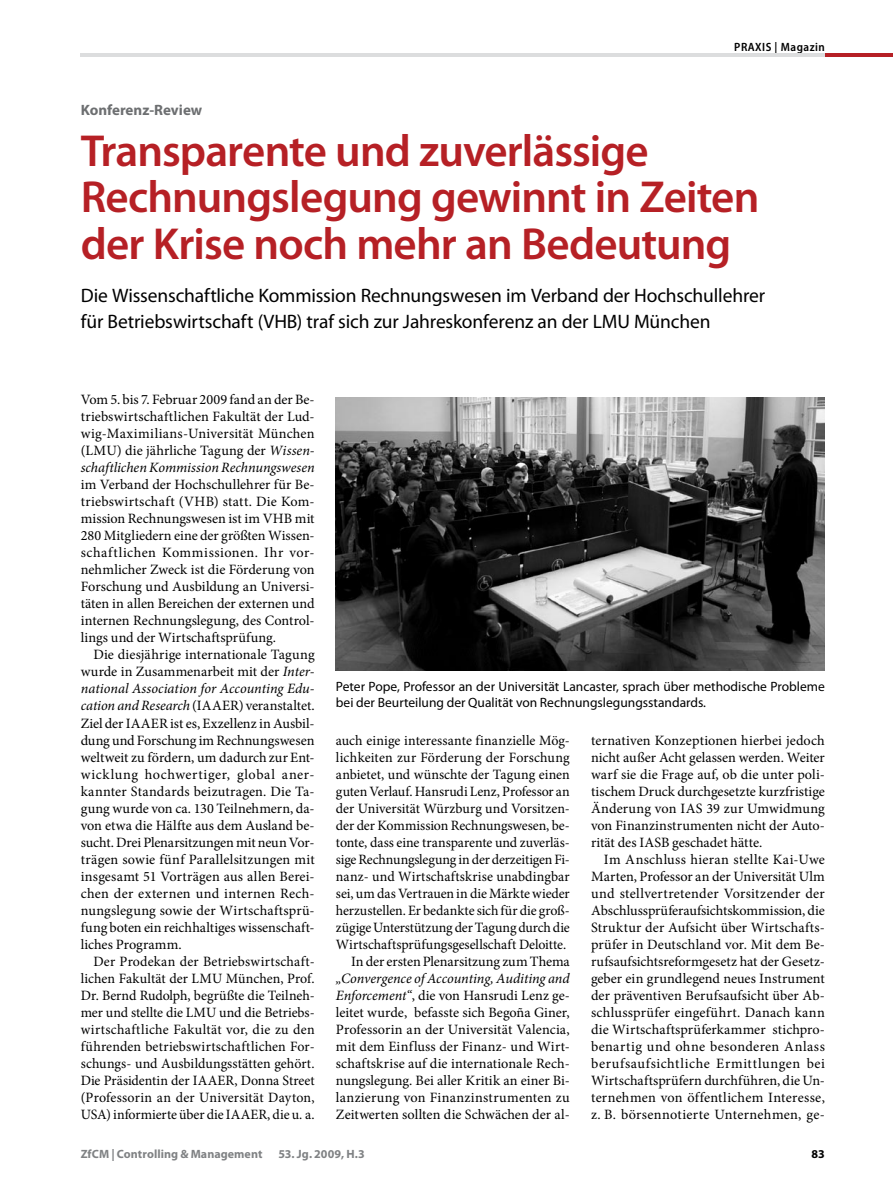
<style>
.page{position:relative;width:893px;height:1187px;background:#fff}
.page>*{position:absolute;margin:0;border:0;box-sizing:border-box;transform-origin:0 0}
.t1{font:600 45px/46.5px "Myriad Pro";letter-spacing:-.02em;color:#b62025}
.t2{font:19.5px/25.5px "Myriad Pro";letter-spacing:-.005em;color:#000}
.t3{font:700 15px "Myriad Pro";color:#6d6f71}
.t4{font:14.25px/17px "Minion Pro";color:#000;text-align:justify}
.t5{font:13.5px/16.5px "Myriad Pro";color:#000}
.t6{font:700 12px "Myriad Pro";letter-spacing:.005em;color:#808284}
.t7{font:600 semi-condensed 12px "Myriad Pro";letter-spacing:.04em;color:#000}
.t8{font:700 12px "Myriad Pro";color:#000}
.s1{font-style:italic}
</style>
<div class="page">
<hr style="left:81px;top:53px;width:744px;height:4px;background:#dcddde">
<hr style="left:825px;top:53px;width:68px;height:4px;background:#b62025">
<img style="left:336px;top:397px;width:489px;height:273px">
<p class="t3" style="left:81px;top:101px;width:123px">Konferenz-Review</p>
<p class="t7" style="left:734px;top:40px;width:92px">PRAXIS | Magazin</p>
<h1 class="t1" style="left:81px;top:128px;width:680px">Transparente und zuverlässige<br>Rechnungslegung gewinnt in Zeiten der Krise noch mehr an Bedeutung</h1>
<h2 class="t2" style="left:81px;top:282px;width:686px">Die Wissenschaftliche Kommission Rechnungswesen im Verband der Hochschullehrer für Betriebswirtschaft (VHB) traf sich zur Jahreskonferenz an der LMU München</h2>
<p class="t4" style="left:81px;top:391px;width:235px">Vom 5. bis 7. Februar 2009 fand an der Be&shy;triebswirtschaftlichen Fakultät der Lud&shy;wig-Maximilians-Universität München (LMU) die jährliche Tagung der <span class="s1">Wissen&shy;schaftlichen Kommission Rechnungswesen</span></p>
<p class="t4" style="left:81px;top:476px;width:235px">im Verband der Hochschullehrer für Be&shy;triebswirtschaft (VHB) statt. Die Kom&shy;mission Rechnungswesen ist im VHB mit 280 Mitgliedern eine der größten Wissen&shy;schaftlichen Kommissionen. Ihr vor&shy;nehmlicher Zweck ist die Förderung von Forschung und Ausbildung an Universi&shy;täten in allen Bereichen der externen und internen Rechnungslegung, des Control&shy;lings und der Wirtschaftsprüfung.</p>
<p class="t4" style="left:81px;top:646px;width:235px;text-indent:13px">Die diesjährige internationale Tagung wurde in Zusammenarbeit mit der <span class="s1">Inter&shy;national Association for Accounting Edu&shy;cation and Research</span> (IAAER) veranstaltet.<br>Ziel der IAAER ist es, Exzellenz in Ausbil&shy;dung und Forschung im Rechnungswesen weltweit zu fördern, um dadurch zur Ent&shy;wicklung hochwertiger, global aner&shy;kannter Standards beizutragen. Die Ta&shy;gung wurde von ca. 130 Teilnehmern, da&shy;von etwa die Hälfte aus dem Ausland be&shy;sucht. Drei Plenarsitzungen mit neun Vor&shy;trägen sowie fünf Parallelsitzungen mit insgesamt 51 Vorträgen aus allen Berei&shy;chen der externen und internen Rech&shy;nungslegung sowie der Wirtschaftsprü&shy;fung boten ein reichhaltiges wissenschaft&shy;liches Programm.</p>
<p class="t4" style="left:81px;top:952px;width:235px;text-indent:13px">Der Prodekan der Betriebswirtschaft&shy;lichen Fakultät der LMU München, Prof.<br>Dr. Bernd Rudolph, begrüßte die Teilneh&shy;mer und stellte die LMU und die Betriebs&shy;wirtschaftliche Fakultät vor, die zu den führenden betriebswirtschaftlichen For&shy;schungs- und Ausbildungsstätten gehört.<br>Die Präsidentin der IAAER, Donna Street (Professorin an der Universität Dayton, USA) informierte über die IAAER, die u. a.</p>
<p class="t5" style="left:336px;top:677px;width:490px">Peter Pope, Professor an der Universität Lancaster, sprach über methodische Probleme bei der Beurteilung der Qualität von Rechnungslegungsstandards.</p>
<p class="t4" style="left:336px;top:731px;width:235px;text-align:right">auch einige interessante finanzielle Mög&shy;lichkeiten zur Förderung der Forschung anbietet, und wünschte der Tagung einen guten Verlauf. Hansrudi Lenz, Professor an der Universität Würzburg und Vorsitzen&shy;der der Kommission Rechnungswesen, be&shy;tonte, dass eine transparente und zuverläs&shy;sige Rechnungslegung in der derzeitigen Fi&shy;nanz- und Wirtschaftskrise unabdingbar sei, um das Vertrauen in die Märkte wieder herzustellen. Er bedankte sich für die groß&shy;zügige Unterstützung der Tagung durch die Wirtschaftsprüfungsgesellschaft Deloitte.<br>In der ersten Plenarsitzung zum Thema</p>
<p class="t4" style="left:336px;top:969px;width:235px"><span class="s1">„Convergence of Accounting, Auditing and Enforcement“</span>, die von Hansrudi Lenz ge&shy;leitet wurde, befasste sich Begoña Giner, Professorin an der Universität Valencia, mit dem Einfluss der Finanz- und Wirt&shy;schaftskrise auf die internationale Rech&shy;nungslegung. Bei aller Kritik an einer Bi&shy;lanzierung von Finanzinstrumenten zu Zeitwerten sollten die Schwächen der al-</p>
<p class="t4" style="left:591px;top:731px;width:235px">ternativen Konzeptionen hierbei jedoch nicht außer Acht gelassen werden. Weiter warf sie die Frage auf, ob die unter poli&shy;tischem Druck durchgesetzte kurzfristige Änderung von IAS 39 zur Umwidmung von Finanzinstrumenten nicht der Auto&shy;rität des IASB geschadet hätte.</p>
<p class="t4" style="left:591px;top:850px;width:235px;text-indent:13px">Im Anschluss hieran stellte Kai-Uwe Marten, Professor an der Universität Ulm und stellvertretender Vorsitzender der Abschlussprüferaufsichtskommission, die Struktur der Aufsicht über Wirtschafts&shy;prüfer in Deutschland vor. Mit dem Be&shy;rufsaufsichtsreformgesetz hat der Gesetz&shy;geber ein grundlegend neues Instrument der präventiven Berufsaufsicht über Ab&shy;schlussprüfer eingeführt. Danach kann die Wirtschaftsprüferkammer stichpro&shy;benartig und ohne besonderen Anlass berufsaufsichtliche Ermittlungen bei Wirtschaftsprüfern durchführen, die Un&shy;ternehmen von öffentlichem Interesse, z. B. börsennotierte Unternehmen, ge-</p>
<p class="t6" style="left:81px;top:1146px;width:183px">ZfCM | Controlling &amp; Management</p>
<p class="t6" style="left:278px;top:1146px;width:88px">53. Jg. 2009, H.3</p>
<p class="t8" style="left:812px;top:1146px;width:15px">83</p>
</div>
